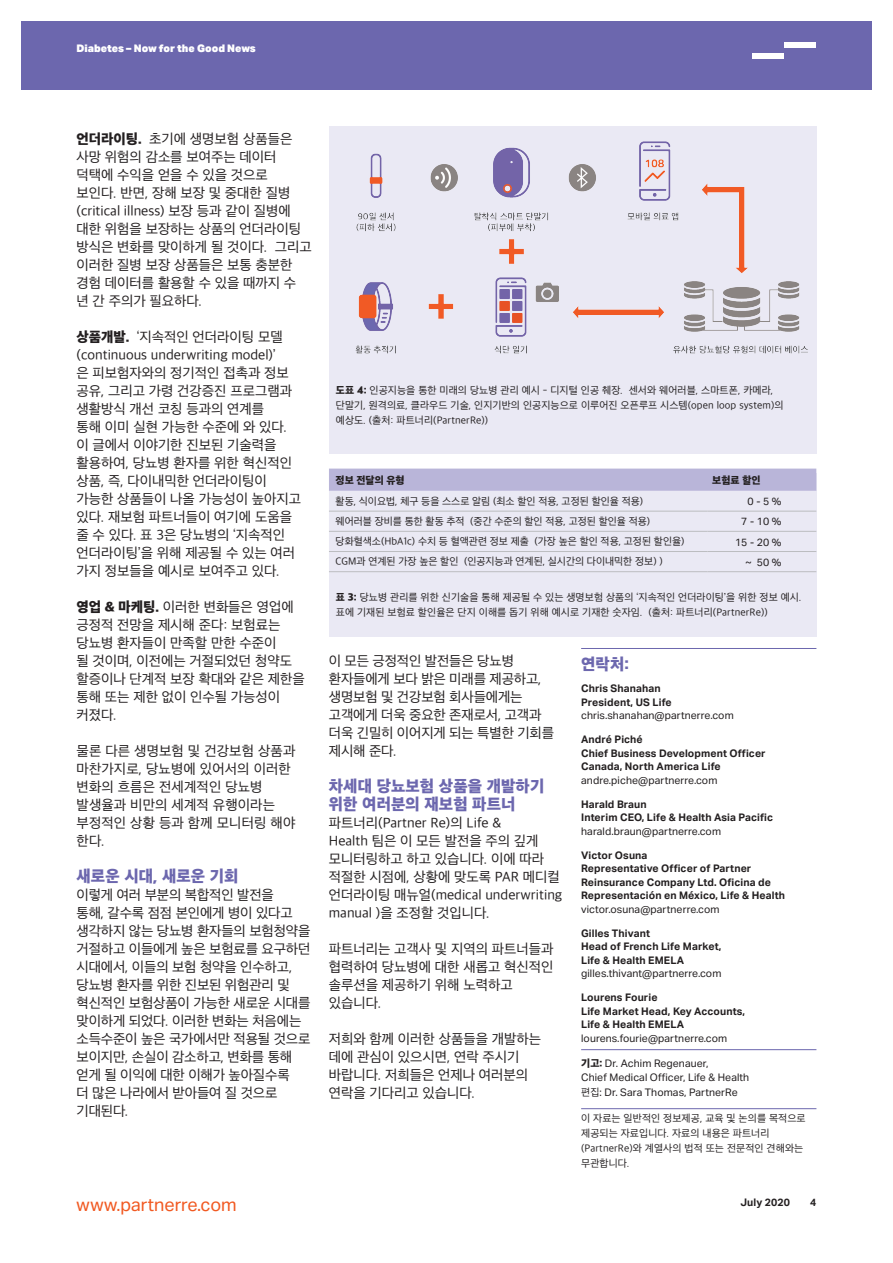
<style>
.page{position:relative;width:893px;height:1263px;background:#fff}
.page>*{position:absolute;margin:0;border:0;box-sizing:border-box;transform-origin:0 0}
.www_parterre_com{font:18px "Aktiv Grotesk";color:#f15921}
.Body_Copy{font:800 16.5px/18px "Apple SD Gothic Neo";letter-spacing:.01em;color:#6c67ae}
.Contributors{font:800 16.5px "Apple SD Gothic Neo";color:#6c67ae}
.Body_Copy-2{font:14.25px/18px "Apple SD Gothic Neo";color:#231f20}
.Subhead_01__Primary{font:14.25px/18px "Apple SD Gothic Neo";color:#231f20}
.Figure{font:10.5px/15px "Apple SD Gothic Neo";letter-spacing:.01em;color:#231f20}
.Contributors-Name_an{font:700 10.5px/13.5px "Aktiv Grotesk";letter-spacing:.01em;color:#231f20}
.Contributors-Number{font:10.5px "Aktiv Grotesk";letter-spacing:.01em;color:#231f20}
.Contributors-Editor{font:10.5px/13.5px "Aktiv Grotesk";letter-spacing:.01em;color:#231f20}
.Contributors-Editor-2{font:10.5px/15px "Apple SD Gothic Neo";letter-spacing:.01em;color:#231f20}
.Contributors-Name_an-2{font:10.5px "Aktiv Grotesk";letter-spacing:.01em;color:#231f20}
.pg_01_Article_Title{font:900 10.5px "Aktiv Grotesk";color:#fff}
.Body_Copy__Bullets{font:10.5px "Aktiv Grotesk";letter-spacing:.01em;color:#231f20}
.t1{font:800 10.5px "Apple SD Gothic Neo";color:#231f20}
.Body_Copy-3{font:700 10.5px "Aktiv Grotesk";letter-spacing:.01em;color:#231f20}
.s1{font-weight:800}
.s2{font-family:"Apple SD Gothic Neo";font-weight:800}
.s3{font-family:"Apple SD Gothic Neo"}
</style>
<div class="page">
<div style="left:21px;top:21px;width:851px;height:69px;background:#6c67ae"></div>
<div style="left:329px;top:126px;width:487px;height:328px;background:#eae9f4"></div>
<div style="left:329px;top:473px;width:487px;height:164px;background:#eae9f4"></div>
<hr style="left:581px;top:648px;width:235px;height:1px;background:#6c67ae">
<hr style="left:581px;top:1049px;width:235px;height:1px;background:#6c67ae">
<hr style="left:581px;top:1108px;width:235px;height:1px;background:#6c67ae">
<svg style="left:329px;top:469px;width:487px;height:42px"></svg>
<hr style="left:329px;top:511px;width:378px;height:1px;background:#bcbdc0">
<hr style="left:707px;top:511px;width:109px;height:1px;background:#bcbdc0">
<hr style="left:329px;top:531px;width:378px;height:1px;background:#bcbdc0">
<hr style="left:707px;top:531px;width:109px;height:1px;background:#bcbdc0">
<hr style="left:329px;top:551px;width:378px;height:1px;background:#bcbdc0">
<hr style="left:707px;top:551px;width:109px;height:1px;background:#bcbdc0">
<hr style="left:329px;top:571px;width:378px;height:1px;background:#bcbdc0">
<hr style="left:707px;top:571px;width:109px;height:1px;background:#bcbdc0">
<img style="left:355px;top:141px;width:453px;height:213px">
<div style="left:784px;top:43px;width:32px;height:5px;background:#fff"></div>
<div style="left:752px;top:53px;width:32px;height:6px;background:#fff"></div>
<p class="pg_01_Article_Title" style="left:77px;top:42px;width:181px">Diabetes – Now for the Good News</p>
<p class="Body_Copy-2" style="left:77px;top:131px;width:237px"><span class="s1">언더라이팅.</span> 초기에 생명보험 상품들은 사망 위험의 감소를 보여주는 데이터 덕택에 수익을 얻을 수 있을 것으로<br>보인다. 반면, 장해 보장 및 중대한 질병 (critical illness) 보장 등과 같이 질병에 대한 위험을 보장하는 상품의 언더라이팅 방식은 변화를 맞이하게 될 것이다. 그리고 이러한 질병 보장 상품들은 보통 충분한 경험 데이터를 활용할 수 있을 때까지 수 년 간 주의가 필요하다.</p>
<p class="Body_Copy-2" style="left:77px;top:329px;width:226px"><span class="s1">상품개발.</span> ‘지속적인 언더라이팅 모델 (continuous underwriting model)’<br>은 피보험자와의 정기적인 접촉과 정보 공유, 그리고 가령 건강증진 프로그램과 생활방식 개선 코칭 등과의 연계를<br>통해 이미 실현 가능한 수준에 와 있다. 이 글에서 이야기한 진보된 기술력을 활용하여, 당뇨병 환자를 위한 혁신적인 상품, 즉, 다이내믹한 언더라이팅이 가능한 상품들이 나올 가능성이 높아지고 있다. 재보험 파트너들이 여기에 도움을 줄 수 있다. 표 3은 당뇨병의 ‘지속적인 언더라이팅’을 위해 제공될 수 있는 여러 가지 정보들을 예시로 보여주고 있다.</p>
<p class="Body_Copy-2" style="left:77px;top:599px;width:230px"><span class="s1">영업 &amp; 마케팅.</span> 이러한 변화들은 영업에 긍정적 전망을 제시해 준다: 보험료는 당뇨병 환자들이 만족할 만한 수준이<br>될 것이며, 이전에는 거절되었던 청약도 할증이나 단계적 보장 확대와 같은 제한을 통해 또는 제한 없이 인수될 가능성이 커졌다.</p>
<p class="Body_Copy-2" style="left:77px;top:743px;width:220px">물론 다른 생명보험 및 건강보험 상품과 마찬가지로, 당뇨병에 있어서의 이러한 변화의 흐름은 전세계적인 당뇨병 발생율과 비만의 세계적 유행이라는 부정적인 상황 등과 함께 모니터링 해야 한다.</p>
<p class="Body_Copy" style="left:77px;top:868px;width:164px">새로운 시대, 새로운 기회</p>
<p class="Body_Copy-2" style="left:77px;top:887px;width:235px">이렇게 여러 부분의 복합적인 발전을<br>통해, 갈수록 점점 본인에게 병이 있다고 생각하지 않는 당뇨병 환자들의 보험청약을 거절하고 이들에게 높은 보험료를 요구하던 시대에서, 이들의 보험 청약을 인수하고, 당뇨병 환자를 위한 진보된 위험관리 및 혁신적인 보험상품이 가능한 새로운 시대를 맞이하게 되었다. 이러한 변화는 처음에는 소득수준이 높은 국가에서만 적용될 것으로 보이지만, 손실이 감소하고, 변화를 통해 얻게 될 이익에 대한 이해가 높아질수록<br>더 많은 나라에서 받아들여 질 것으로 기대된다.</p>
<p class="Figure" style="left:336px;top:383px;width:449px"><span class="s1">도표 4:</span> 인공지능을 통한 미래의 당뇨병 관리 예시 - 디지털 인공 췌장. 센서와 웨어러블, 스마트폰, 카메라, 단말기, 원격의료, 클라우드 기술, 인지기반의 인공지능으로 이루어진 오픈루프 시스템(open loop system)의 예상도. (출처: 파트너리(PartnerRe))</p>
<p class="t1" style="left:336px;top:474px;width:71px">정보 전달의 유형</p>
<p class="t1" style="left:712px;top:474px;width:50px">보험료 할인</p>
<p class="Figure" style="left:336px;top:494px;width:309px">활동, 식이요법, 체구 등을 스스로 알림 (최소 할인 적용, 고정된 할인율 적용)</p>
<p class="Body_Copy__Bullets" style="left:748px;top:495px;width:35px">0 - 5 %</p>
<p class="Figure" style="left:336px;top:514px;width:316px">웨어러블 장비를 통한 활동 추적 (중간 수준의 할인 적용, 고정된 할인율 적용)</p>
<p class="Body_Copy__Bullets" style="left:741px;top:515px;width:42px">7 - 10 %</p>
<p class="Figure" style="left:336px;top:535px;width:350px">당화혈색소(HbA1c) 수치 등 혈액관련 정보 제출 (가장 높은 할인 적용, 고정된 할인율)</p>
<p class="Body_Copy__Bullets" style="left:735px;top:536px;width:48px">15 - 20 %</p>
<p class="Figure" style="left:336px;top:555px;width:329px">CGM과 연계된 가장 높은 할인 (인공지능과 연계된, 실시간의 다이내믹한 정보) )</p>
<p class="Body_Copy__Bullets" style="left:745px;top:556px;width:37px">~ 50 %</p>
<p class="Figure" style="left:336px;top:590px;width:467px"><span class="s1">표 3:</span> 당뇨병 관리를 위한 신기술을 통해 제공될 수 있는 생명보험 상품의 ‘지속적인 언더라이팅’을 위한 정보 예시. 표에 기재된 보험료 할인율은 단지 이해를 돕기 위해 예시로 기재한 숫자임. (출처: 파트너리(PartnerRe))</p>
<p class="Body_Copy-2" style="left:329px;top:653px;width:227px">이 모든 긍정적인 발전들은 당뇨병 환자들에게 보다 밝은 미래를 제공하고, 생명보험 및 건강보험 회사들에게는 고객에게 더욱 중요한 존재로서, 고객과 더욱 긴밀히 이어지게 되는 특별한 기회를 제시해 준다.</p>
<p class="Body_Copy" style="left:329px;top:778px;width:217px">차세대 당뇨보험 상품을 개발하기 위한 여러분의 재보험 파트너</p>
<p class="Subhead_01__Primary" style="left:329px;top:815px;width:235px">파트너리(Partner Re)의 Life &amp;<br>Health 팀은 이 모든 발전을 주의 깊게 모니터링하고 하고 있습니다. 이에 따라 적절한 시점에, 상황에 맞도록 PAR 메디컬 언더라이팅 매뉴얼(medical underwriting manual )을 조정할 것입니다.</p>
<p class="Subhead_01__Primary" style="left:329px;top:941px;width:226px">파트너리는 고객사 및 지역의 파트너들과 협력하여 당뇨병에 대한 새롭고 혁신적인 솔루션을 제공하기 위해 노력하고 있습니다.</p>
<p class="Subhead_01__Primary" style="left:329px;top:1031px;width:214px">저희와 함께 이러한 상품들을 개발하는 데에 관심이 있으시면, 연락 주시기 바랍니다. 저희들은 언제나 여러분의 연락을 기다리고 있습니다.</p>
<p class="Contributors" style="left:581px;top:655px;width:49px">연락처:</p>
<p class="Contributors-Name_an" style="left:581px;top:682px;width:92px">Chris Shanahan<br>President, US Life</p>
<p class="Contributors-Number" style="left:581px;top:709px;width:154px">chris.shanahan@partnerre.com</p>
<p class="Contributors-Name_an" style="left:581px;top:733px;width:186px">André Piché<br>Chief Business Development Officer<br>Canada, North America Life</p>
<p class="Contributors-Number" style="left:581px;top:774px;width:138px">andre.piche@partnerre.com</p>
<p class="Contributors-Name_an" style="left:581px;top:797px;width:193px">Harald Braun<br>Interim CEO, Life &amp; Health Asia Pacific</p>
<p class="Contributors-Number" style="left:581px;top:825px;width:141px">harald.braun@partnerre.com</p>
<p class="Contributors-Name_an" style="left:581px;top:848px;width:205px">Victor Osuna<br>Representative Officer of Partner<br>Reinsurance Company Ltd. Oficina de<br>Representación en México, Life &amp; Health</p>
<p class="Contributors-Number" style="left:581px;top:903px;width:140px">victor.osuna@partnerre.com</p>
<p class="Contributors-Name_an" style="left:581px;top:926px;width:142px">Gilles Thivant<br>Head of French Life Market,<br>Life &amp; Health EMELA</p>
<p class="Contributors-Number" style="left:581px;top:967px;width:142px">gilles.thivant@partnerre.com</p>
<p class="Contributors-Name_an" style="left:581px;top:991px;width:166px">Lourens Fourie<br>Life Market Head, Key Accounts,<br>Life &amp; Health EMELA</p>
<p class="Contributors-Name_an-2" style="left:581px;top:1032px;width:148px">lourens.fourie@partnerre.com</p>
<p class="Contributors-Editor" style="left:581px;top:1056px;width:170px"><span class="s2">기고:</span> Dr. Achim Regenauer,<br>Chief Medical Officer, Life &amp; Health</p>
<p class="Contributors-Editor" style="left:581px;top:1085px;width:158px"><span class="s3">편집</span>: Dr. Sara Thomas, PartnerRe</p>
<p class="Contributors-Editor-2" style="left:581px;top:1112px;width:226px">이 자료는 일반적인 정보제공, 교육 및 논의를 목적으로 제공되는 자료입니다. 자료의 내용은 파트너리 (PartnerRe)와 계열사의 법적 또는 전문적인 견해와는 무관합니다.</p>
<p class="www_parterre_com" style="left:77px;top:1194px;width:162px">www.partnerre.com</p>
<p class="Body_Copy-3" style="left:740px;top:1195px;width:51px">July 2020</p>
<p class="Contributors-Name_an" style="left:810px;top:1195px;width:8px">4</p>
</div>
